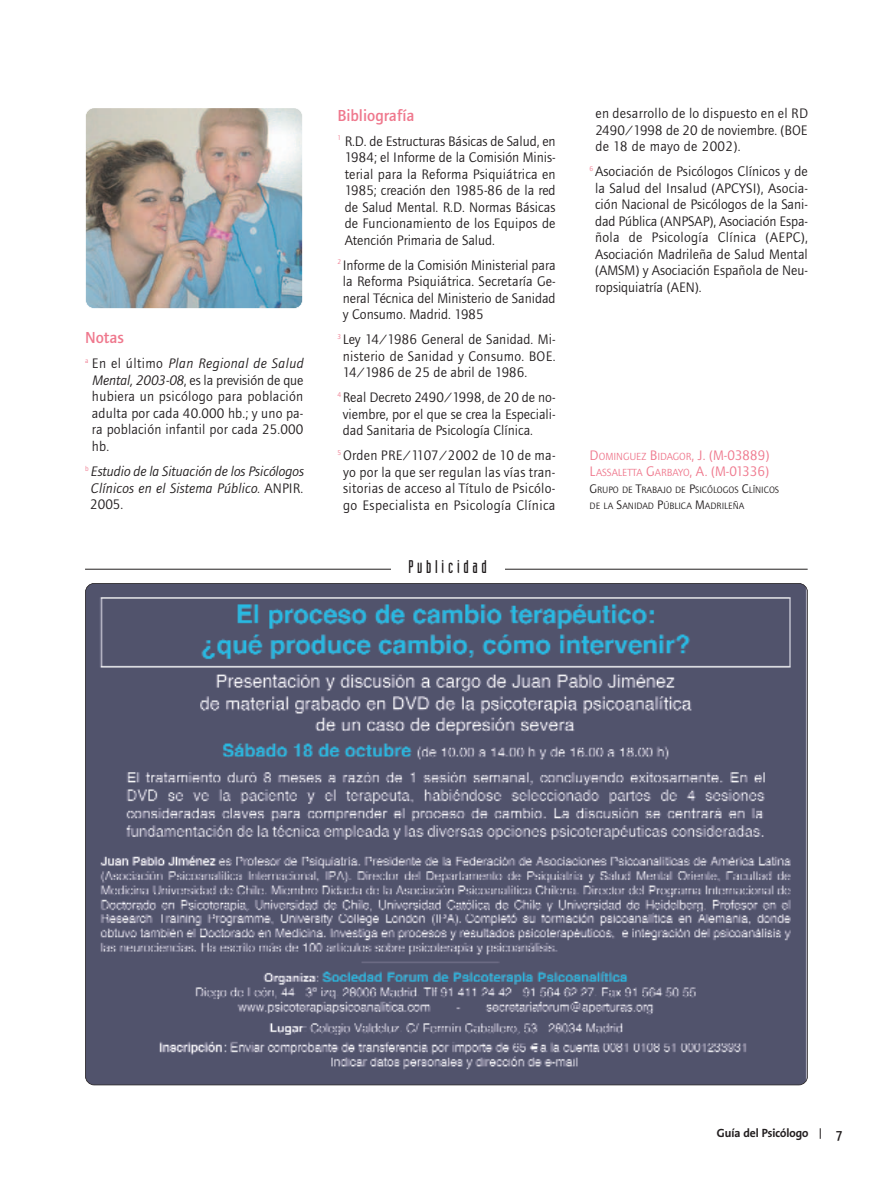
<style>
.page{position:relative;width:893px;height:1191px;background:#fff}
.page>*{position:absolute;margin:0;border:0;box-sizing:border-box;transform-origin:0 0}
.t1{font:18px "Industria Solid A";letter-spacing:.205em;color:#231f20}
.t2{font:500 16.5px "Foundry Journal";color:#ef788d}
.t3{font:14.25px/16.5px "Foundry Journal";letter-spacing:.01em;color:#231f20;text-align:justify}
.t4{font:italic 14.25px/16.5px "Foundry Journal";letter-spacing:.005em;color:#231f20;text-align:justify}
.t5{font:14.25px "Foundry Journal";color:#ef788d}
.t6{font:600 13.5px "Thesis Sans";color:#231f20}
.t7{font:700 12px "Thesis Sans";color:#231f20}
.t8{font:10.65px "Foundry Journal";color:#ef788d}
.t9{font:9.6px/16.5px "Foundry Journal";color:#231f20}
.s1{font-style:italic}
.s2{font-style:normal}
.s3{font-size:10.65px}
.s4{font-size:14.25px}
.s5{font-size:12.75px}
</style>
<div class="page">
<img style="left:85px;top:583px;width:723px;height:502px;border-radius:9px">
<hr style="left:85px;top:569px;width:723px;height:1px;background:#231f20">
<div style="left:391px;top:560px;width:114px;height:19px;background:#fff"></div>
<img style="left:86px;top:108px;width:217px;height:200px;border-radius:9px">
<div style="left:85px;top:107px;width:218px;height:202px;border:2px solid #fff;border-radius:9px"></div>
<p class="t2" style="left:85px;top:332px;width:41px">Notas</p>
<p class="t3" style="left:92px;top:355px;width:213px;text-indent:-7px"><sup>a</sup> En el último <span class="s1">Plan Regional de Salud Mental, 2003-08</span>, es la previsión de que hubiera un psicólogo para población adulta por cada 40.000 hb.; y uno pa&shy;ra población infantil por cada 25.000 hb.</p>
<p class="t4" style="left:90px;top:463px;width:215px;text-indent:-5px"><sup>b</sup> Estudio de la Situación de los Psicólogos Clínicos en el Sistema Público. <span class="s2">ANPIR.<br>2005.</span></p>
<p class="t2" style="left:337px;top:109px;width:79px">Bibliografía</p>
<p class="t3" style="left:345px;top:132px;width:213px;text-indent:-7px"><sup>1</sup> R.D. de Estructuras Básicas de Salud, en 1984; el Informe de la Comisión Minis&shy;terial para la Reforma Psiquiátrica en 1985; creación den 1985-86 de la red de Salud Mental. R.D. Normas Básicas de Funcionamiento de los Equipos de Atención Primaria de Salud.</p>
<p class="t3" style="left:343px;top:256px;width:214px;text-indent:-5px"><sup>2</sup> Informe de la Comisión Ministerial para la Reforma Psiquiátrica. Secretaría Ge&shy;neral Técnica del Ministerio de Sanidad y Consumo. Madrid. 1985</p>
<p class="t3" style="left:343px;top:331px;width:214px;text-indent:-5px"><sup>3</sup> Ley 14/1986 General de Sanidad. Mi&shy;nisterio de Sanidad y Consumo. BOE.<br>14/1986 de 25 de abril de 1986.</p>
<p class="t3" style="left:343px;top:389px;width:214px;text-indent:-5px"><sup>4</sup> Real Decreto 2490/1998, de 20 de no&shy;viembre, por el que se crea la Especiali&shy;dad Sanitaria de Psicología Clínica.</p>
<p class="t3" style="left:337px;top:447px;width:220px;text-align:center"><sup>5</sup> Orden PRE/1107/2002 de 10 de ma&shy;yo por la que ser regulan las vías tran&shy;sitorias de acceso al Título de Psicólo&shy;go Especialista en Psicología Clínica</p>
<p class="t1" style="left:408px;top:560px;width:80px">Publicidad</p>
<p class="t3" style="left:595px;top:105px;width:214px">en desarrollo de lo dispuesto en el RD 2490/1998 de 20 de noviembre. (BOE de 18 de mayo de 2002).</p>
<p class="t3" style="left:595px;top:163px;width:215px;text-indent:-5px"><sup>6</sup> Asociación de Psicólogos Clínicos y de la Salud del Insalud (APCYSI), Asocia&shy;ción Nacional de Psicólogos de la Sani&shy;dad Pública (ANPSAP), Asociación Espa&shy;ñola de Psicología Clínica (AEPC), Asociación Madrileña de Salud Mental (AMSM) y Asociación Española de Neu&shy;ropsiquiatría (AEN).</p>
<p class="t5" style="left:590px;top:446px;width:181px">D<span class="s3">OMINGUEZ</span> B<span class="s3">IDAGOR</span>, J. (M-03889)</p>
<p class="t8" style="left:590px;top:466px;width:181px"><span class="s4">L</span>ASSALETTA <span class="s4">G</span>ARBAYO<span class="s4">, A. (M-01336)</span></p>
<p class="t9" style="left:590px;top:481px;width:191px"><span class="s5">G</span>RUPO DE <span class="s5">T</span>RABAJO DE <span class="s5">P</span>SICÓLOGOS <span class="s5">C</span>LÍNICOS<br>DE LA <span class="s5">S</span>ANIDAD <span class="s5">P</span>ÚBLICA <span class="s5">M</span>ADRILEÑA</p>
<p class="t7" style="left:717px;top:1128px;width:93px">Guía del Psicólogo</p>
<p class="t6" style="left:836px;top:1128px;width:8px">7</p>
</div>
